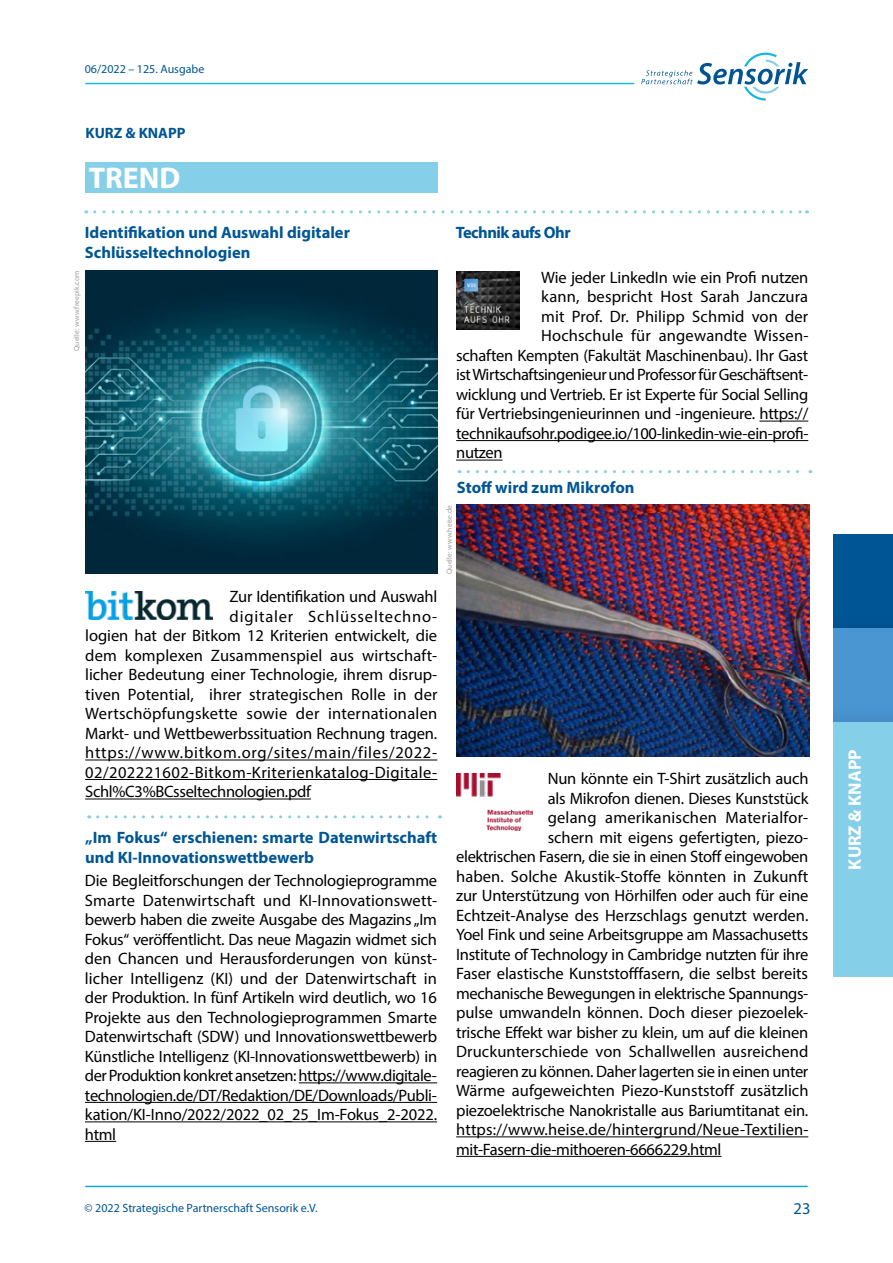
<style>
.page{position:relative;width:893px;height:1263px;background:#fff}
.page>*{position:absolute;margin:0;border:0;box-sizing:border-box;transform-origin:0 0}
.t1{font:700 30px "Myriad Pro";color:#fff}
.t2{font:700 18px "Myriad Pro";color:#fff}
.t3{font:16.5px/19.5px "Myriad Pro";letter-spacing:-.01em;color:#000;text-align:justify}
.t4{font:16.5px "Myriad Pro";letter-spacing:.01em;color:#000}
.t5{font:700 16.5px/19.8px "Myriad Pro";color:#005695}
.t6{font:16.5px "Myriad Pro";letter-spacing:.015em;color:#000}
.t7{font:16.5px "Myriad Pro";letter-spacing:-.03em;color:#000}
.t8{font:16.5px "Myriad Pro";letter-spacing:.025em;color:#000}
.t9{font:16.5px "Myriad Pro";letter-spacing:.045em;color:#000}
.t10{font:16.5px "Myriad Pro";letter-spacing:.05em;color:#000}
.t11{font:700 16.5px "Myriad Pro";letter-spacing:-.03em;color:#005695}
.t12{font:16.5px "Myriad Pro";color:#005595}
.t13{font:700 15px "Myriad Pro";color:#005695}
.t14{font:12px "Myriad Pro";color:#005595}
.t15{font:7.5px "Myriad Pro";letter-spacing:.01em;color:#9d9d9c}
</style>
<div class="page">
<hr style="left:86px;top:1186px;width:721px;height:1px;background:#16a8de">
<hr style="left:86px;top:83px;width:548px;height:1px;background:#1dbadf">
<svg style="left:641px;top:53px;width:167px;height:48px"></svg>
<div style="left:833px;top:721px;width:60px;height:255px;background:#85cfe8"></div>
<div style="left:833px;top:534px;width:60px;height:94px;background:#005695"></div>
<div style="left:833px;top:628px;width:60px;height:93px;background:#4a96d2"></div>
<hr style="left:759px;top:421px;width:49px;height:1px;background:#000">
<hr style="left:456px;top:440px;width:352px;height:1px;background:#000">
<hr style="left:456px;top:460px;width:47px;height:1px;background:#000">
<hr style="left:299px;top:1082px;width:138px;height:1px;background:#000">
<hr style="left:85px;top:1102px;width:352px;height:1px;background:#000">
<hr style="left:85px;top:1121px;width:352px;height:1px;background:#000">
<hr style="left:85px;top:1141px;width:31px;height:1px;background:#000">
<svg style="left:95px;top:210px;width:712px;height:3px"></svg>
<div style="left:85px;top:162px;width:352px;height:31px;background:#85cfe8"></div>
<hr style="left:85px;top:759px;width:352px;height:1px;background:#000">
<hr style="left:85px;top:779px;width:352px;height:1px;background:#000">
<hr style="left:85px;top:798px;width:226px;height:1px;background:#000">
<hr style="left:456px;top:1136px;width:352px;height:1px;background:#000">
<hr style="left:456px;top:1156px;width:265px;height:1px;background:#000">
<svg style="left:98px;top:815px;width:342px;height:3px"></svg>
<svg style="left:468px;top:470px;width:343px;height:3px"></svg>
<img style="left:85px;top:271px;width:353px;height:302px">
<img style="left:457px;top:505px;width:352px;height:251px">
<img style="left:457px;top:271px;width:62px;height:59px">
<img style="left:85px;top:591px;width:128px;height:29px">
<img style="left:457px;top:773px;width:75px;height:57px">
<p class="t14" style="left:85px;top:62px;width:121px">06/2022 – 125. Ausgabe</p>
<p class="t13" style="left:85px;top:123px;width:102px">KURZ &amp; KNAPP</p>
<h1 class="t1" style="left:89px;top:158px;width:93px">TREND</h1>
<p class="t5" style="left:85px;top:222px;width:267px">Identifikation und Auswahl digitaler<br>Schlüsseltechnologien</p>
<p class="t15" style="left:72px;top:351px;width:82px;rotate:-90deg">Quelle: www.freepik.com</p>
<p class="t3" style="left:230px;top:587px;width:209px">Zur Identifikation und Auswahl</p>
<p class="t10" style="left:230px;top:606px;width:209px">digitaler Schlüsseltechno-</p>
<p class="t3" style="left:85px;top:626px;width:353px">logien hat der Bitkom 12 Kriterien entwickelt, die</p>
<p class="t4" style="left:85px;top:645px;width:354px">dem komplexen Zusammenspiel aus wirtschaft-</p>
<p class="t3" style="left:85px;top:665px;width:354px">licher Bedeutung einer Technologie, ihrem disrup-</p>
<p class="t4" style="left:85px;top:684px;width:354px">tiven Potential, ihrer strategischen Rolle in der</p>
<p class="t6" style="left:85px;top:704px;width:354px">Wertschöpfungskette sowie der internationalen</p>
<p class="t3" style="left:85px;top:723px;width:353px">Markt- und Wettbewerbssituation Rechnung tragen.</p>
<p class="t9" style="left:85px;top:743px;width:353px">https://www.bitkom.org/sites/main/files/2022-</p>
<p class="t8" style="left:85px;top:762px;width:354px">02/202221602-Bitkom-Kriterienkatalog-Digitale-</p>
<p class="t3" style="left:85px;top:782px;width:227px">Schl%C3%BCsseltechnologien.pdf</p>
<p class="t5" style="left:85px;top:827px;width:354px">„Im Fokus“ erschienen: smarte Datenwirtschaft und KI-Innovationswettbewerb</p>
<p class="t3" style="left:85px;top:871px;width:354px">Die Begleitforschungen der Technologieprogramme Smarte Datenwirtschaft und KI-Innovationswett&shy;bewerb haben die zweite Ausgabe des Magazins „Im Fokus“ veröffentlicht. Das neue Magazin widmet sich den Chancen und Herausforderungen von künst&shy;licher Intelligenz (KI) und der Datenwirtschaft in der Produktion. In fünf Artikeln wird deutlich, wo 16<br>Projekte aus den Technologieprogrammen Smarte Datenwirtschaft (SDW) und Innovationswettbewerb Künstliche Intelligenz (KI-Innovationswettbewerb) in der Produktion konkret ansetzen: https://www.digitale&shy;technologien.de/DT/Redaktion/DE/Downloads/Publi&shy;kation/KI-Inno/2022/2022_02_25_Im-Fokus_2-2022. html</p>
<p class="t11" style="left:456px;top:222px;width:116px">Technik aufs Ohr</p>
<p class="t3" style="left:541px;top:267px;width:269px">Wie jeder LinkedIn wie ein Profi nutzen</p>
<p class="t4" style="left:541px;top:287px;width:268px">kann, bespricht Host Sarah Janczura</p>
<p class="t3" style="left:541px;top:306px;width:269px">mit Prof. Dr. Philipp Schmid von der</p>
<p class="t4" style="left:541px;top:326px;width:269px">Hochschule für angewandte Wissen-</p>
<p class="t3" style="left:456px;top:345px;width:354px">schaften Kempten (Fakultät Maschinenbau). Ihr Gast</p>
<p class="t7" style="left:456px;top:365px;width:354px">ist Wirtschaftsingenieur und Professor für Geschäftsent-</p>
<p class="t3" style="left:456px;top:384px;width:354px">wicklung und Vertrieb. Er ist Experte für Social Selling</p>
<p class="t3" style="left:456px;top:404px;width:354px">für Vertriebsingenieurinnen und -ingenieure. https://</p>
<p class="t3" style="left:456px;top:423px;width:354px">technikaufsohr.podigee.io/100-linkedin-wie-ein-profi-</p>
<p class="t3" style="left:456px;top:443px;width:48px">nutzen</p>
<p class="t5" style="left:457px;top:476px;width:179px">Stoff wird zum Mikrofon</p>
<p class="t15" style="left:445px;top:574px;width:70px;rotate:-90deg">Quelle: www.heise.de</p>
<p class="t3" style="left:548px;top:769px;width:262px">Nun könnte ein T-Shirt zusätzlich auch</p>
<p class="t3" style="left:548px;top:788px;width:262px">als Mikrofon dienen. Dieses Kunststück</p>
<p class="t6" style="left:548px;top:807px;width:262px">gelang amerikanischen Materialfor-</p>
<p class="t3" style="left:548px;top:827px;width:262px">schern mit eigens gefertigten, piezo-</p>
<p class="t3" style="left:456px;top:847px;width:354px">elektrischen Fasern, die sie in einen Stoff eingewoben</p>
<p class="t3" style="left:456px;top:866px;width:354px">haben. Solche Akustik-Stoffe könnten in Zukunft</p>
<p class="t3" style="left:456px;top:886px;width:354px">zur Unterstützung von Hörhilfen oder auch für eine</p>
<p class="t3" style="left:456px;top:905px;width:354px">Echtzeit-Analyse des Herzschlags genutzt werden.</p>
<p class="t3" style="left:456px;top:925px;width:354px">Yoel Fink und seine Arbeitsgruppe am Massachusetts</p>
<p class="t3" style="left:456px;top:944px;width:354px">Institute of Technology in Cambridge nutzten für ihre</p>
<p class="t3" style="left:456px;top:964px;width:353px">Faser elastische Kunststofffasern, die selbst bereits</p>
<p class="t3" style="left:456px;top:983px;width:354px">mechanische Bewegungen in elektrische Spannungs-</p>
<p class="t3" style="left:456px;top:1003px;width:354px">pulse umwandeln können. Doch dieser piezoelek-</p>
<p class="t3" style="left:456px;top:1022px;width:354px">trische Effekt war bisher zu klein, um auf die kleinen</p>
<p class="t3" style="left:456px;top:1042px;width:354px">Druckunterschiede von Schallwellen ausreichend</p>
<p class="t3" style="left:456px;top:1061px;width:354px">reagieren zu können. Daher lagerten sie in einen unter</p>
<p class="t3" style="left:456px;top:1081px;width:354px">Wärme aufgeweichten Piezo-Kunststoff zusätzlich</p>
<p class="t3" style="left:456px;top:1100px;width:354px">piezoelektrische Nanokristalle aus Bariumtitanat ein.</p>
<p class="t4" style="left:456px;top:1119px;width:354px">https://www.heise.de/hintergrund/Neue-Textilien-</p>
<p class="t3" style="left:456px;top:1139px;width:267px">mit-Fasern-die-mithoeren-6666229.html</p>
<p class="t14" style="left:85px;top:1201px;width:235px">© 2022 Strategische Partnerschaft Sensorik e.V.</p>
<p class="t12" style="left:793px;top:1198px;width:18px">23</p>
<p class="t2" style="left:843px;top:869px;width:122px;rotate:-90deg">KURZ &amp; KNAPP</p>
</div>
